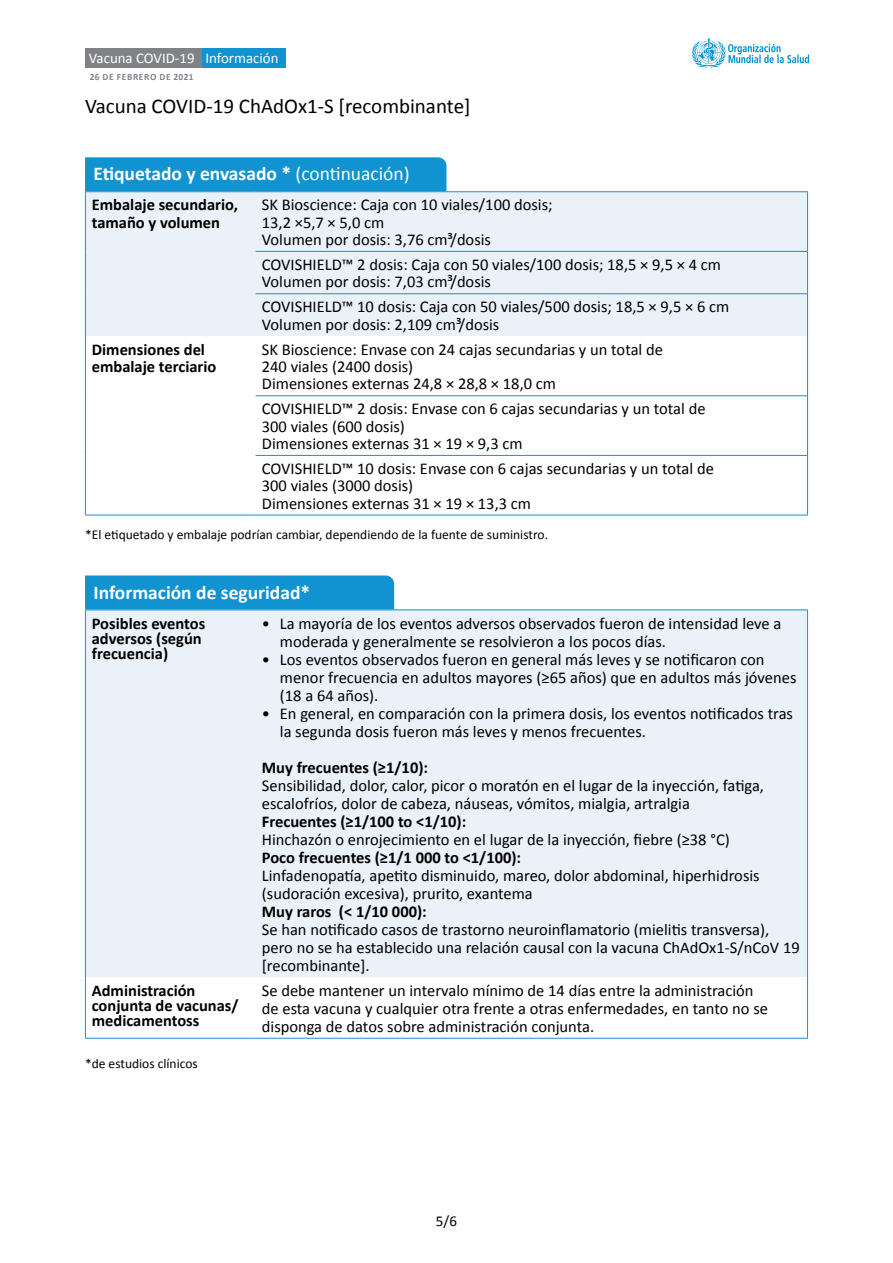
<style>
.page{position:relative;width:893px;height:1263px;background:#fff}
.page>*{position:absolute;margin:0;border:0;box-sizing:border-box;transform-origin:0 0}
.t1{font:21px "Calibri";color:#000}
.t2{font:700 19.5px "Calibri";color:#fff}
.t3{font:16.5px/17.2px "Calibri";color:#000}
.t4{font:700 16.5px/15px "Calibri";color:#000}
.t5{font:15px "Calibri";color:#000}
.t6{font:14.85px "Calibri";color:#fff}
.t7{font:13.5px "Calibri";color:#000}
.t8{font:700 9.45px "Calibri";letter-spacing:.07em;color:#808285}
.s1{font-weight:400}
</style>
<div class="page">
<div style="left:86px;top:48px;width:121px;height:20px;background:#808285"></div>
<div style="left:202px;top:48px;width:83px;height:20px;background:#1293d1"></div>
<svg style="left:692px;top:38px;width:117px;height:30px"></svg>
<div style="left:85px;top:157px;width:361px;height:34px;background:#1293d1"></div>
<div style="left:86px;top:192px;width:721px;height:144px;background:#ebf1f9"></div>
<svg style="left:86px;top:396px;width:721px;height:119px"></svg>
<hr style="left:255px;top:293px;width:552px;height:1px;background:#1293d1">
<hr style="left:255px;top:251px;width:552px;height:1px;background:#1293d1">
<hr style="left:255px;top:455px;width:552px;height:1px;background:#1293d1">
<hr style="left:255px;top:395px;width:552px;height:1px;background:#1293d1">
<hr style="left:85px;top:192px;width:1px;height:59px;background:#1293d1">
<hr style="left:85px;top:251px;width:1px;height:43px;background:#1293d1">
<hr style="left:85px;top:294px;width:1px;height:42px;background:#1293d1">
<hr style="left:807px;top:192px;width:1px;height:59px;background:#1293d1">
<hr style="left:807px;top:251px;width:1px;height:43px;background:#1293d1">
<hr style="left:807px;top:294px;width:1px;height:42px;background:#1293d1">
<hr style="left:85px;top:336px;width:1px;height:60px;background:#1293d1">
<hr style="left:85px;top:396px;width:1px;height:59px;background:#1293d1">
<hr style="left:85px;top:455px;width:1px;height:60px;background:#1293d1">
<hr style="left:85px;top:515px;width:170px;height:1px;background:#1293d1">
<hr style="left:807px;top:336px;width:1px;height:60px;background:#1293d1">
<hr style="left:807px;top:396px;width:1px;height:59px;background:#1293d1">
<hr style="left:807px;top:455px;width:1px;height:60px;background:#1293d1">
<hr style="left:255px;top:515px;width:553px;height:1px;background:#1293d1">
<hr style="left:85px;top:191px;width:170px;height:1px;background:#1293d1">
<hr style="left:255px;top:191px;width:553px;height:1px;background:#1293d1">
<div style="left:85px;top:575px;width:309px;height:34px;background:#1293d1"></div>
<div style="left:86px;top:610px;width:721px;height:367px;background:#ebf1f9"></div>
<hr style="left:85px;top:609px;width:170px;height:1px;background:#1293d1">
<hr style="left:85px;top:610px;width:1px;height:367px;background:#1293d1">
<hr style="left:255px;top:609px;width:553px;height:1px;background:#1293d1">
<hr style="left:807px;top:610px;width:1px;height:367px;background:#1293d1">
<hr style="left:85px;top:977px;width:1px;height:61px;background:#1293d1">
<hr style="left:807px;top:977px;width:1px;height:61px;background:#1293d1">
<hr style="left:85px;top:1038px;width:170px;height:1px;background:#1293d1">
<hr style="left:255px;top:1038px;width:553px;height:1px;background:#1293d1">
<p class="t6" style="left:89px;top:48px;width:191px">Vacuna COVID-19 Información</p>
<p class="t1" style="left:85px;top:92px;width:387px">Vacuna COVID-19 ChAdOx1-S [recombinante]</p>
<p class="t8" style="left:90px;top:71px;width:105px">26 DE FEBRERO DE 2021</p>
<p class="t2" style="left:94px;top:162px;width:318px">Etiquetado y envasado * <span class="s1">(continuación)</span></p>
<p class="t4" style="left:92px;top:196px;width:148px;line-height:17.2px">Embalaje secundario, tamaño y volumen</p>
<p class="t3" style="left:262px;top:196px;width:292px">SK Bioscience: Caja con 10 viales/100 dosis;<br>13,2 ×5,7 × 5,0 cm<br>Volumen por dosis: 3,76 cm³/dosis</p>
<p class="t3" style="left:262px;top:256px;width:461px">COVISHIELD™ 2 dosis: Caja con 50 viales/100 dosis; 18,5 × 9,5 × 4 cm<br>Volumen por dosis: 7,03 cm³/dosis</p>
<p class="t3" style="left:262px;top:298px;width:469px">COVISHIELD™ 10 dosis: Caja con 50 viales/500 dosis; 18,5 × 9,5 × 6 cm<br>Volumen por dosis: 2,109 cm³/dosis</p>
<p class="t4" style="left:92px;top:340px;width:126px;line-height:17.2px">Dimensiones del embalaje terciario</p>
<p class="t3" style="left:262px;top:340px;width:403px">SK Bioscience: Envase con 24 cajas secundarias y un total de<br>240 viales (2400 dosis)<br>Dimensiones externas 24,8 × 28,8 × 18,0 cm</p>
<p class="t3" style="left:262px;top:400px;width:445px">COVISHIELD™ 2 dosis: Envase con 6 cajas secundarias y un total de<br>300 viales (600 dosis)<br>Dimensiones externas 31 × 19 × 9,3 cm</p>
<p class="t3" style="left:262px;top:459px;width:453px">COVISHIELD™ 10 dosis: Envase con 6 cajas secundarias y un total de<br>300 viales (3000 dosis)<br>Dimensiones externas 31 × 19 × 13,3 cm</p>
<p class="t7" style="left:85px;top:525px;width:464px">*El etiquetado y embalaje podrían cambiar, dependiendo de la fuente de suministro.</p>
<p class="t2" style="left:94px;top:580px;width:218px">Información de seguridad*</p>
<p class="t4" style="left:92px;top:615px;width:115px">Posibles eventos adversos (según frecuencia)</p>
<p class="t3" style="left:280px;top:614px;width:503px;line-height:18px;text-indent:-18px">• La mayoría de los eventos adversos observados fueron de intensidad leve a moderada y generalmente se resolvieron a los pocos días.</p>
<p class="t3" style="left:280px;top:650px;width:518px;line-height:18px;text-indent:-18px">• Los eventos observados fueron en general más leves y se notificaron con menor frecuencia en adultos mayores (≥65 años) que en adultos más jóvenes (18 a 64 años).</p>
<p class="t3" style="left:280px;top:704px;width:515px;line-height:18px;text-indent:-18px">• En general, en comparación con la primera dosis, los eventos notificados tras la segunda dosis fueron más leves y menos frecuentes.</p>
<p class="t4" style="left:262px;top:759px;width:168px">Muy frecuentes (≥1/10):</p>
<p class="t3" style="left:262px;top:776px;width:504px;line-height:18px">Sensibilidad, dolor, calor, picor o moratón en el lugar de la inyección, fatiga, escalofríos, dolor de cabeza, náuseas, vómitos, mialgia, artralgia</p>
<p class="t4" style="left:262px;top:813px;width:206px">Frecuentes (≥1/100 to &lt;1/10):</p>
<p class="t3" style="left:262px;top:830px;width:469px">Hinchazón o enrojecimiento en el lugar de la inyección, fiebre (≥38 °C)</p>
<p class="t4" style="left:262px;top:849px;width:261px">Poco frecuentes (≥1/1 000 to &lt;1/100):</p>
<p class="t3" style="left:262px;top:866px;width:499px;line-height:18px">Linfadenopatía, apetito disminuido, mareo, dolor abdominal, hiperhidrosis (sudoración excesiva), prurito, exantema</p>
<p class="t4" style="left:262px;top:903px;width:166px">Muy raros (&lt; 1/10 000):</p>
<p class="t3" style="left:262px;top:920px;width:539px;line-height:18px">Se han notificado casos de trastorno neuroinflamatorio (mielitis transversa), pero no se ha establecido una relación causal con la vacuna ChAdOx1-S/nCoV 19 [recombinante].</p>
<p class="t4" style="left:92px;top:982px;width:148px">Administración conjunta de vacunas/ medicamentoss</p>
<p class="t3" style="left:262px;top:981px;width:508px;line-height:18px">Se debe mantener un intervalo mínimo de 14 días entre la administración de esta vacuna y cualquier otra frente a otras enfermedades, en tanto no se disponga de datos sobre administración conjunta.</p>
<p class="t7" style="left:85px;top:1054px;width:114px">*de estudios clínicos</p>
<p class="t5" style="left:436px;top:1211px;width:22px">5/6</p>
</div>
